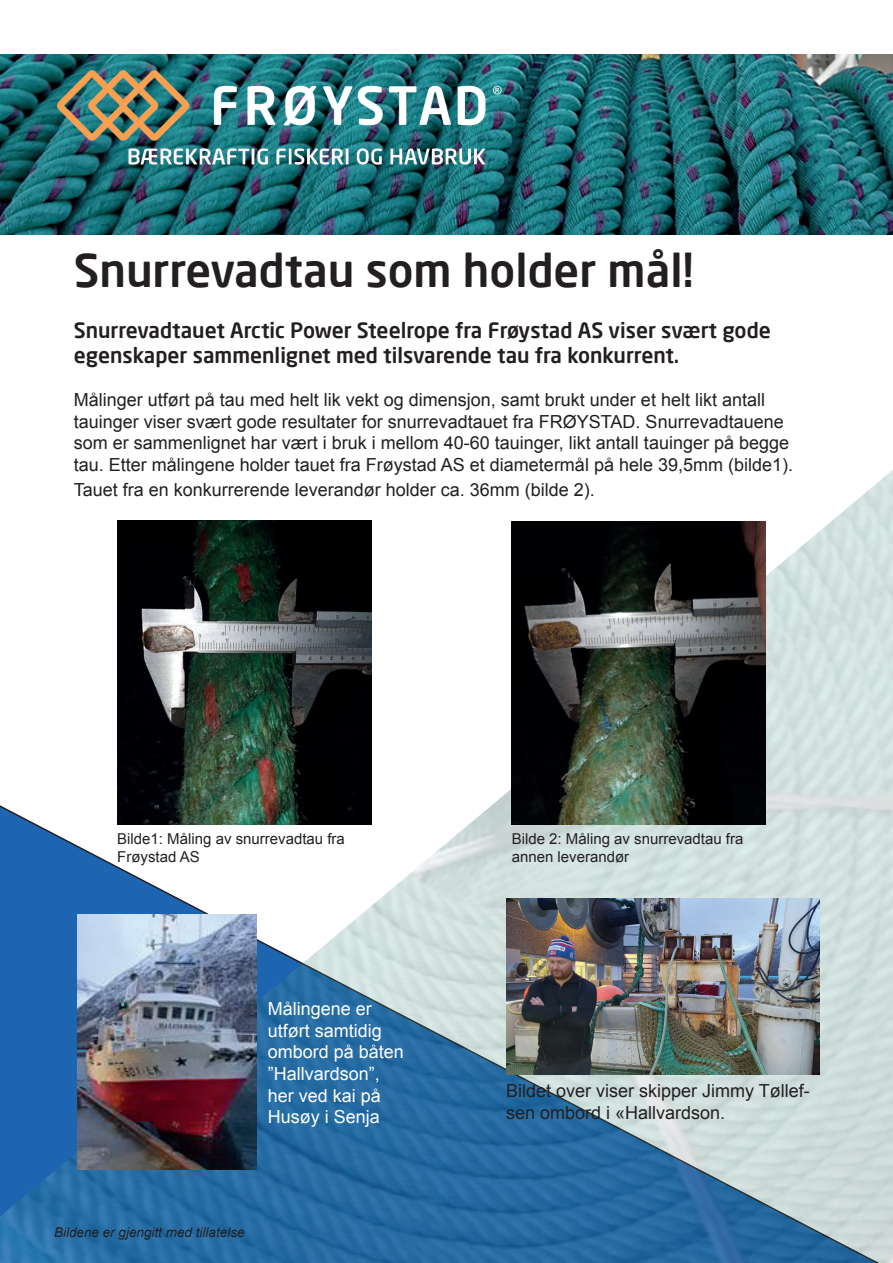
<style>
.page{position:relative;width:893px;height:1263px;background:#fff}
.page>*{position:absolute;margin:0;border:0;box-sizing:border-box;transform-origin:0 0}
.t1{font:500 45px "Neo Sans Pro";color:#231f20}
.t2{font:500 21px/25.2px "Neo Sans Pro";color:#231f20}
.t3{font:18px/21.6px "Arial";color:#231f20}
.t4{font:18px/21.6px "Arial";color:#fff}
.t5{font:15px/18px "Arial";color:#231f20}
.t6{font:italic 13.5px "Arial";color:#231f20}
</style>
<div class="page">
<img style="left:0;top:470px;width:893px;height:793px">
<img style="left:0;top:54px;width:893px;height:181px">
<img style="left:512px;top:521px;width:253px;height:304px">
<img style="left:117px;top:521px;width:254px;height:304px">
<img style="left:78px;top:914px;width:178px;height:256px">
<img style="left:506px;top:898px;width:313px;height:176px">
<img style="left:54px;top:54px;width:450px;height:150px">
<h1 class="t1" style="left:74px;top:242px;width:622px">Snurrevadtau som holder mål!</h1>
<p class="t2" style="left:74px;top:317px;width:699px">Snurrevadtauet Arctic Power Steelrope fra Frøystad AS viser svært gode egenskaper sammenlignet med tilsvarende tau fra konkurrent.</p>
<p class="t3" style="left:74px;top:389px;width:721px">Målinger utført på tau med helt lik vekt og dimensjon, samt brukt under et helt likt antall tauinger viser svært gode resultater for snurrevadtauet fra FRØYSTAD. Snurrevadtauene som er sammenlignet har vært i bruk i mellom 40-60 tauinger, likt antall tauinger på begge tau. Etter målingene holder tauet fra Frøystad AS et diametermål på hele 39,5mm (bilde1).</p>
<p class="t3" style="left:74px;top:479px;width:523px">Tauet fra en konkurrerende leverandør holder ca. 36mm (bilde 2).</p>
<p class="t5" style="left:117px;top:830px;width:229px">Bilde1: Måling av snurrevadtau fra<br>Frøystad AS</p>
<p class="t4" style="left:268px;top:998px;width:138px">Målingene er utført samtidig ombord på båten ”Hallvardson”, her ved kai på<br>Husøy i Senja</p>
<p class="t6" style="left:54px;top:1223px;width:192px">Bildene er gjengitt med tillatelse</p>
<p class="t5" style="left:512px;top:830px;width:233px">Bilde 2: Måling av snurrevadtau fra annen leverandør</p>
<p class="t3" style="left:506px;top:1080px;width:305px">Bildet over viser skipper Jimmy Tøllef&shy;sen ombord i «Hallvardson.</p>
</div>
